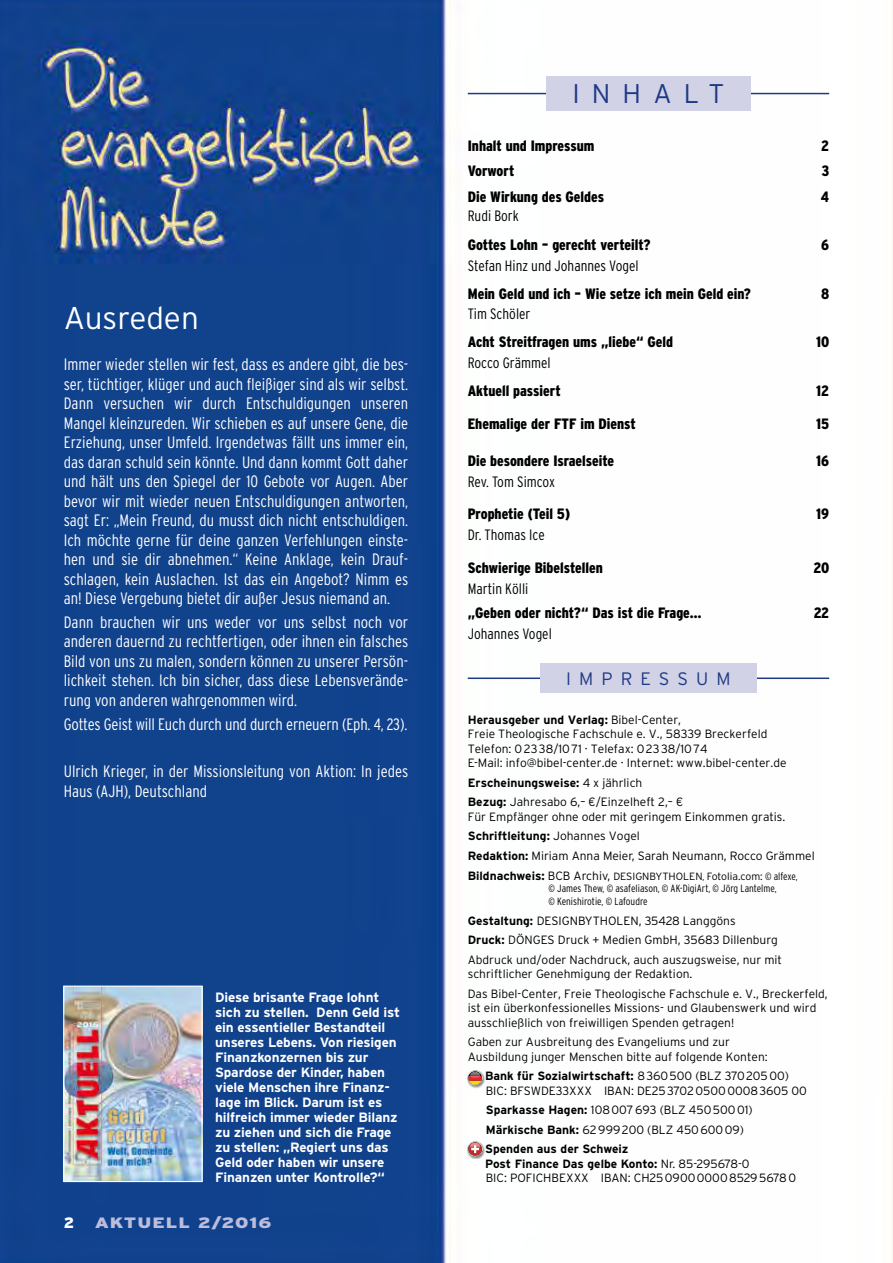
<style>
.page{position:relative;width:893px;height:1263px;background:#fff}
.page>*{position:absolute;margin:0;border:0;box-sizing:border-box;transform-origin:0 0}
.t1{font:300 31.5px "Interstate";color:#fff}
.t2{font:300 27px "Interstate";letter-spacing:.45em;color:#1f3a86}
.t3{font:300 18px "Interstate";letter-spacing:.45em;color:#1f3a86}
.t4{font:300 condensed 16.5px/19.5px "Interstate";color:#fff;text-align:justify}
.t5{font:900 condensed 15px "Interstate";color:#000}
.t6{font:300 condensed 15px "Interstate";color:#000}
.t7{font:900 15px "Interstate";letter-spacing:.05em;color:#bcbcdb;scale:1.25 1}
.t8{font:900 15px "Interstate";color:#fff}
.t9{font:700 13.5px/15px "Interstate";letter-spacing:-.01em;color:#fff}
.t10{font:300 12px/14.4px "Interstate";color:#000}
.t11{font:700 12px/19.6px "Interstate";color:#000}
.t12{font:300 condensed 10.5px/12.6px "Interstate";color:#000}
.s1{font-weight:700}
.s2{font-weight:700;font-stretch:normal;font-size:12px}
.s3{font-stretch:normal;font-size:12px}
.s4{font-stretch:normal}
.s5{font-weight:300}
</style>
<div class="page">
<img style="left:0;top:0;width:893px;height:1263px">
<hr style="left:468px;top:93px;width:361px;height:1px;background:#1f3a86">
<div style="left:546px;top:77px;width:204px;height:34px;background:#d2d2e7"></div>
<hr style="left:468px;top:677px;width:361px;height:2px;background:#1f3a86">
<div style="left:540px;top:663px;width:217px;height:30px;background:#d2d2e7"></div>
<img style="left:65px;top:987px;width:136px;height:193px">
<div style="left:63px;top:985px;width:140px;height:197px;border:1px solid #fff"></div>
<div style="left:467px;top:1070px;width:19px;height:19px;background:#000;opacity:.5"></div>
<svg style="left:467px;top:1069px;width:17px;height:17px"></svg>
<div style="left:467px;top:1140px;width:19px;height:19px;background:#000;opacity:.5"></div>
<svg style="left:467px;top:1140px;width:17px;height:17px"></svg>
<h1 class="t1" style="left:64px;top:299px;width:137px">Ausreden</h1>
<p class="t4" style="left:64px;top:354px;width:346px">Immer wieder stellen wir fest, dass es andere gibt, die bes&shy;ser, tüchtiger, klüger und auch fleißiger sind als wir selbst.<br>Dann versuchen wir durch Entschuldigungen unseren Mangel kleinzureden. Wir schieben es auf unsere Gene, die Erziehung, unser Umfeld. Irgendetwas fällt uns immer ein, das daran schuld sein könnte. Und dann kommt Gott daher und hält uns den Spiegel der 10 Gebote vor Augen. Aber bevor wir mit wieder neuen Entschuldigungen antworten, sagt Er: „Mein Freund, du musst dich nicht entschuldigen.<br>Ich möchte gerne für deine ganzen Verfehlungen einste&shy;hen und sie dir abnehmen.“ Keine Anklage, kein Drauf&shy;schlagen, kein Auslachen. Ist das ein Angebot? Nimm es an! Diese Vergebung bietet dir außer Jesus niemand an.</p>
<p class="t4" style="left:64px;top:612px;width:346px">Dann brauchen wir uns weder vor uns selbst noch vor anderen dauernd zu rechtfertigen, oder ihnen ein falsches Bild von uns zu malen, sondern können zu unserer Persön&shy;lichkeit stehen. Ich bin sicher, dass diese Lebensverände&shy;rung von anderen wahrgenommen wird.</p>
<p class="t4" style="left:64px;top:714px;width:345px">Gottes Geist will Euch durch und durch erneuern (Eph. 4, 23).</p>
<p class="t4" style="left:64px;top:761px;width:346px">Ulrich Krieger, in der Missionsleitung von Aktion: In jedes<br>Haus (AJH), Deutschland</p>
<p class="t9" style="left:215px;top:990px;width:186px">Diese brisante Frage lohnt sich zu stellen. Denn Geld ist ein essentieller Bestandteil unseres Lebens. Von riesigen<br>Finanzkonzernen bis zur<br>Spardose der Kinder, haben viele Menschen ihre Finanz&shy;lage im Blick. Darum ist es hilfreich immer wieder Bilanz zu ziehen und sich die Frage zu stellen: „Regiert uns das<br>Geld oder haben wir unsere<br>Finanzen unter Kontrolle?“</p>
<p class="t8" style="left:64px;top:1214px;width:12px">2</p>
<p class="t7" style="left:95px;top:1214px;width:143px">AKTUELL 2/2016</p>
<h2 class="t2" style="left:572px;top:77px;width:154px">INHALT</h2>
<p class="t5" style="left:468px;top:136px;width:128px">Inhalt und Impressum</p>
<p class="t5" style="left:821px;top:136px;width:9px">2</p>
<p class="t5" style="left:468px;top:162px;width:48px">Vorwort</p>
<p class="t5" style="left:821px;top:162px;width:9px">3</p>
<p class="t5" style="left:468px;top:187px;width:138px">Die Wirkung des Geldes</p>
<p class="t5" style="left:821px;top:187px;width:10px">4</p>
<p class="t6" style="left:468px;top:207px;width:53px">Rudi Bork</p>
<p class="t5" style="left:468px;top:235px;width:184px">Gottes Lohn – gerecht verteilt?</p>
<p class="t5" style="left:821px;top:235px;width:9px">6</p>
<p class="t6" style="left:468px;top:256px;width:172px">Stefan Hinz und Johannes Vogel</p>
<p class="t5" style="left:468px;top:284px;width:284px">Mein Geld und ich – Wie setze ich mein Geld ein?</p>
<p class="t5" style="left:821px;top:284px;width:10px">8</p>
<p class="t6" style="left:468px;top:304px;width:64px">Tim Schöler</p>
<p class="t5" style="left:468px;top:332px;width:207px">Acht Streitfragen ums „liebe“ Geld</p>
<p class="t5" style="left:816px;top:332px;width:15px">10</p>
<p class="t6" style="left:468px;top:353px;width:84px">Rocco Grämmel</p>
<p class="t5" style="left:468px;top:382px;width:94px">Aktuell passiert</p>
<p class="t5" style="left:816px;top:382px;width:14px">12</p>
<p class="t5" style="left:468px;top:414px;width:170px">Ehemalige der FTF im Dienst</p>
<p class="t5" style="left:816px;top:414px;width:15px">15</p>
<p class="t5" style="left:468px;top:451px;width:148px">Die besondere Israelseite</p>
<p class="t5" style="left:816px;top:451px;width:14px">16</p>
<p class="t6" style="left:468px;top:472px;width:89px">Rev. Tom Simcox</p>
<p class="t5" style="left:468px;top:505px;width:104px">Prophetie (Teil 5)</p>
<p class="t5" style="left:816px;top:505px;width:14px">19</p>
<p class="t6" style="left:468px;top:526px;width:79px">Dr. Thomas Ice</p>
<p class="t5" style="left:468px;top:559px;width:137px">Schwierige Bibelstellen</p>
<p class="t5" style="left:813px;top:559px;width:17px">20</p>
<p class="t6" style="left:468px;top:580px;width:62px">Martin Kölli</p>
<p class="t5" style="left:468px;top:604px;width:235px">„Geben oder nicht?“ Das ist die Frage…</p>
<p class="t5" style="left:814px;top:604px;width:17px">22</p>
<p class="t6" style="left:468px;top:625px;width:86px">Johannes Vogel</p>
<p class="t3" style="left:566px;top:667px;width:166px">IMPRESSUM</p>
<p class="t10" style="left:468px;top:712px;width:320px"><span class="s1">Herausgeber und Verlag:</span> Bibel-Center,<br>Freie Theologische Fachschule e. V., 58339 Breckerfeld Telefon: 02338/1071 · Telefax: 02338/1074<br>E-Mail: info@bibel-center.de · Internet: www.bibel-center.de</p>
<p class="t10" style="left:468px;top:773px;width:217px;line-height:19.6px"><span class="s1">Erscheinungsweise:</span> 4 x jährlich<br><span class="s1">Bezug:</span> Jahresabo 6,– €/Einzelheft 2,– €</p>
<p class="t10" style="left:468px;top:807px;width:349px;line-height:19.6px">Für Empfänger ohne oder mit geringem Einkommen gratis.<br><span class="s1">Schriftleitung:</span> Johannes Vogel<br><span class="s1">Redaktion:</span> Miriam Anna Meier, Sarah Neumann, Rocco Grämmel</p>
<p class="t12" style="left:549px;top:869px;width:251px;text-indent:-81px"><span class="s2">Bildnachweis:</span> <span class="s3">BCB Archiv,</span> <span class="s4">DESIGNBYTHOLEN</span>, <span class="s4">Fotolia.com:</span> © alfexe, © James Thew, © asafeliason, © AK-DigiArt, © Jörg Lantelme,<br>© Kenishirotie, © Lafoudre</p>
<p class="t10" style="left:468px;top:910px;width:316px;line-height:19.6px"><span class="s1">Gestaltung:</span> DESIGNBYTHOLEN, 35428 Langgöns<br><span class="s1">Druck:</span> DÖNGES Druck + Medien GmbH, 35683 Dillenburg<br>Abdruck und/oder Nachdruck, auch auszugsweise, nur mit</p>
<p class="t10" style="left:468px;top:964px;width:362px;line-height:19.6px">schriftlicher Genehmigung der Redaktion.<br>Das Bibel-Center, Freie Theologische Fachschule e. V., Breckerfeld,</p>
<p class="t10" style="left:468px;top:1000px;width:350px">ist ein überkonfessionelles Missions- und Glaubenswerk und wird ausschließlich von freiwilligen Spenden getragen!</p>
<p class="t10" style="left:468px;top:1034px;width:301px">Gaben zur Ausbreitung des Evangeliums und zur<br>Ausbildung junger Menschen bitte auf folgende Konten:</p>
<p class="t10" style="left:485px;top:1069px;width:323px"><span class="s1">Bank für Sozialwirtschaft:</span> 8360500 (BLZ 37020500)<br>BIC: BFSWDE33XXX IBAN: DE253702050000083605 00</p>
<p class="t11" style="left:485px;top:1100px;width:269px">Sparkasse Hagen: <span class="s5">108007693 (BLZ 45050001)<br></span>Märkische Bank: <span class="s5">62999200 (BLZ 45060009)<br></span>Spenden aus der Schweiz</p>
<p class="t10" style="left:485px;top:1156px;width:312px"><span class="s1">Post Finance Das gelbe Konto:</span> Nr. 85-295678-0<br>BIC: POFICHBEXXX IBAN: CH2509000000852956780</p>
</div>
